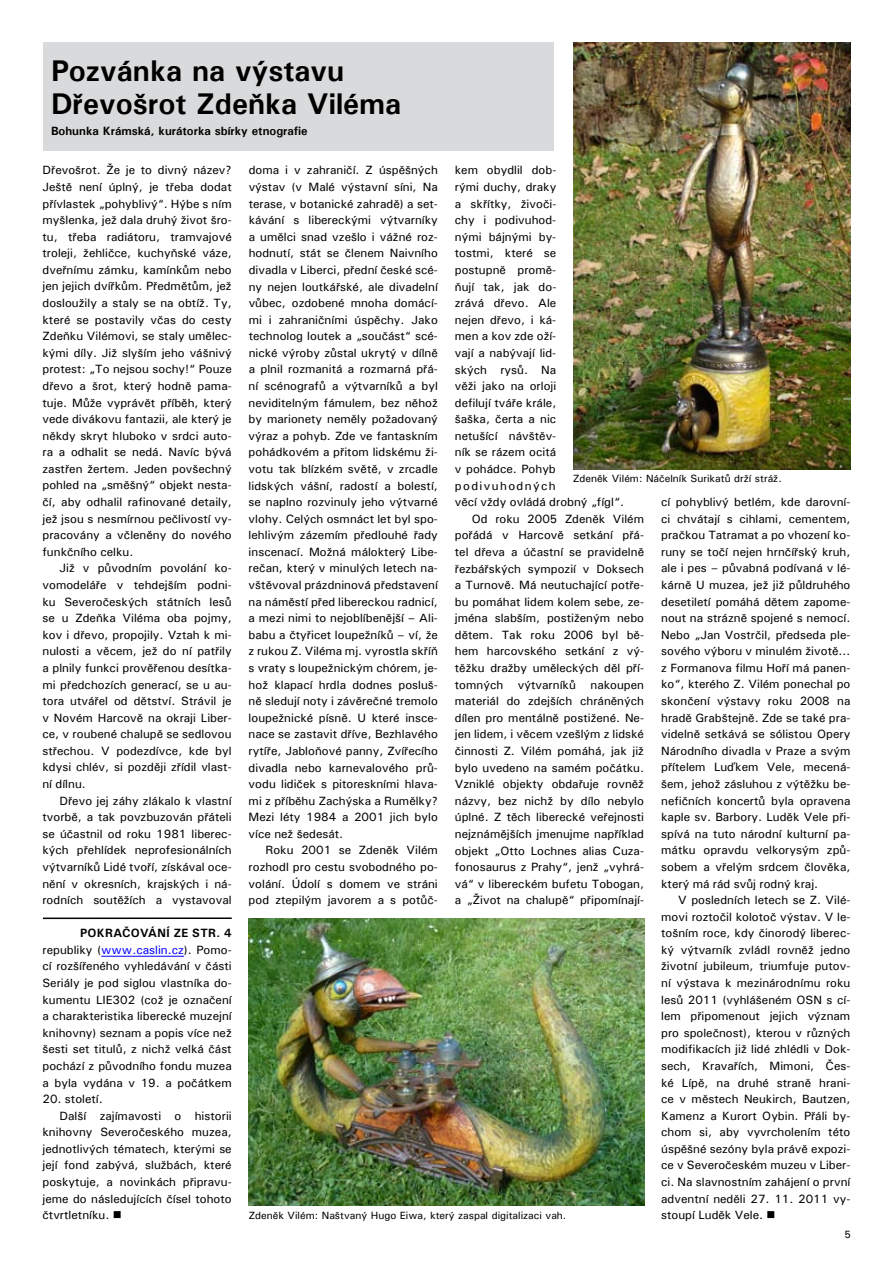
<style>
.page{position:relative;width:893px;height:1263px;background:#fff}
.page>*{position:absolute;margin:0;border:0;box-sizing:border-box;transform-origin:0 0}
.t1{font:700 30px/33px "Univers";color:#000}
.t2{font:500 12px/16.6px "Univers";color:#000;text-align:justify}
.t3{font:700 12px "Univers";color:#000}
.t4{font:700 12px "Univers";letter-spacing:.02em;color:#000}
.t5{font:500 12px "Univers";letter-spacing:.115em;color:#000}
.t6{font:500 10.5px "Univers";color:#000}
.s1{color:#00f}
</style>
<div class="page">
<img style="left:249px;top:918px;width:395px;height:287px">
<img style="left:573px;top:43px;width:277px;height:427px">
<div style="left:43px;top:43px;width:510px;height:108px;background:#d9dadb"></div>
<hr style="left:101px;top:956px;width:83px;height:1px;background:#00f">
<hr style="left:43px;top:917px;width:189px;height:2px;background:#000">
<h1 class="t1" style="left:51px;top:54px;width:352px">Pozvánka na výstavu<br>Dřevošrot Zdeňka Viléma</h1>
<p class="t3" style="left:51px;top:124px;width:258px">Bohunka Krámská, kurátorka sbírky etnografie</p>
<p class="t2" style="left:43px;top:162px;width:191px">Dřevošrot. Že je to divný název?<br>Ještě není úplný, je třeba dodat přívlastek „pohyblivý“. Hýbe s ním myšlenka, jež dala druhý život šro&shy;tu, třeba radiátoru, tramvajové troleji, žehličce, kuchyňské váze, dveřnímu zámku, kamínkům nebo jen jejich dvířkům. Předmětům, jež dosloužily a staly se na obtíž. Ty, které se postavily včas do cesty Zdeňku Vilémovi, se staly umělec&shy;kými díly. Již slyším jeho vášnivý protest: „To nejsou sochy!“ Pouze dřevo a šrot, který hodně pama&shy;tuje. Může vyprávět příběh, který vede divákovu fantazii, ale který je někdy skryt hluboko v srdci auto&shy;ra a odhalit se nedá. Navíc bývá zastřen žertem. Jeden povšechný pohled na „směšný“ objekt nesta&shy;čí, aby odhalil rafinované detaily, jež jsou s nesmírnou pečlivostí vy&shy;pracovány a včleněny do nového funkčního celku.</p>
<p class="t2" style="left:42px;top:560px;width:191px;text-indent:17px">Již v původním povolání ko&shy;vomodeláře v tehdejším podni&shy;ku Severočeských státních lesů se u Zdeňka Viléma oba pojmy, kov i dřevo, propojily. Vztah k mi&shy;nulosti a věcem, jež do ní patřily a plnily funkci prověřenou desítka&shy;mi předchozích generací, se u au&shy;tora utvářel od dětství. Strávil je v Novém Harcově na okraji Liber&shy;ce, v roubené chalupě se sedlovou střechou. V podezdívce, kde byl kdysi chlév, si později zřídil vlast&shy;ní dílnu.</p>
<p class="t2" style="left:42px;top:792px;width:191px;text-indent:17px">Dřevo jej záhy zlákalo k vlastní tvorbě, a tak povzbuzován přáteli se účastnil od roku 1981 liberec&shy;kých přehlídek neprofesionálních výtvarníků Lidé tvoří, získával oce&shy;nění v okresních, krajských i ná&shy;rodních soutěžích a vystavoval</p>
<p class="t4" style="left:80px;top:925px;width:153px">POKRAČOVÁNÍ ZE STR. 4</p>
<p class="t2" style="left:43px;top:941px;width:191px">republiky (<span class="s1">www.caslin.cz</span>). Pomo&shy;cí rozšířeného vyhledávání v části Seriály je pod siglou vlastníka do&shy;kumentu LIE302 (což je označení a charakteristika liberecké muzejní knihovny) seznam a popis více než šesti set titulů, z nichž velká část pochází z původního fondu muzea a byla vydána v 19. a počátkem</p>
<p class="t2" style="left:43px;top:1090px;width:62px">20. století.</p>
<p class="t2" style="left:60px;top:1107px;width:174px">Další zajímavosti o historii</p>
<p class="t2" style="left:43px;top:1123px;width:191px">knihovny Severočeského muzea,</p>
<p class="t2" style="left:43px;top:1140px;width:191px">jednotlivých tématech, kterými se</p>
<p class="t2" style="left:43px;top:1157px;width:191px">její fond zabývá, službách, které</p>
<p class="t2" style="left:43px;top:1173px;width:191px">poskytuje, a novinkách připravu-</p>
<p class="t2" style="left:43px;top:1190px;width:191px">jeme do následujících čísel tohoto</p>
<p class="t2" style="left:43px;top:1206px;width:81px">čtvrtletníku. ■</p>
<p class="t2" style="left:249px;top:162px;width:191px">doma i v zahraničí. Z úspěšných výstav (v Malé výstavní síni, Na terase, v botanické zahradě) a set&shy;kávání s libereckými výtvarníky a umělci snad vzešlo i vážné roz&shy;hodnutí, stát se členem Naivního divadla v Liberci, přední české scé&shy;ny nejen loutkářské, ale divadelní vůbec, ozdobené mnoha domácí&shy;mi i zahraničními úspěchy. Jako technolog loutek a „součást“ scé&shy;nické výroby zůstal ukrytý v dílně a plnil rozmanitá a rozmarná přá&shy;ní scénografů a výtvarníků a byl neviditelným fámulem, bez něhož by marionety neměly požadovaný výraz a pohyb. Zde ve fantaskním pohádkovém a přitom lidskému ži&shy;votu tak blízkém světě, v zrcadle lidských vášní, radostí a bolestí, se naplno rozvinuly jeho výtvarné vlohy. Celých osmnáct let byl spo&shy;lehlivým zázemím předlouhé řady inscenací. Možná málokterý Libe&shy;rečan, který v minulých letech na&shy;vštěvoval prázdninová představení na náměstí před libereckou radnicí, a mezi nimi to nejoblíbenější – Ali&shy;babu a čtyřicet loupežníků – ví, že z rukou Z. Viléma mj. vyrostla skříň s vraty s loupežnickým chórem, je&shy;hož klapací hrdla dodnes posluš&shy;ně sledují noty i závěrečné tremolo loupežnické písně. U které insce&shy;nace se zastavit dříve, Bezhlavého rytíře, Jabloňové panny, Zvířecího divadla nebo karnevalového prů&shy;vodu lidiček s pitoreskními hlava&shy;mi z příběhu Zachýska a Rumělky?<br>Mezi léty 1984 a 2001 jich bylo více než šedesát.</p>
<p class="t2" style="left:249px;top:842px;width:191px;text-indent:17px">Roku 2001 se Zdeněk Vilém rozhodl pro cestu svobodného po&shy;volání. Údolí s domem ve stráni pod ztepilým javorem a s potůč-</p>
<p class="t2" style="left:455px;top:162px;width:103px">kem obydlil dob-</p>
<p class="t2" style="left:455px;top:178px;width:103px">rými duchy, draky</p>
<p class="t2" style="left:455px;top:195px;width:103px">a skřítky, živoči-</p>
<p class="t2" style="left:455px;top:211px;width:103px">chy i podivuhod-</p>
<p class="t2" style="left:455px;top:228px;width:103px">nými bájnými by-</p>
<p class="t2" style="left:455px;top:245px;width:103px">tostmi, které se</p>
<p class="t2" style="left:455px;top:261px;width:103px">postupně promě-</p>
<p class="t2" style="left:455px;top:278px;width:103px">ňují tak, jak do-</p>
<p class="t2" style="left:455px;top:294px;width:103px">zrává dřevo. Ale</p>
<p class="t2" style="left:455px;top:311px;width:103px">nejen dřevo, i ká-</p>
<p class="t2" style="left:455px;top:328px;width:103px">men a kov zde oží-</p>
<p class="t2" style="left:455px;top:344px;width:103px">vají a nabývají lid-</p>
<p class="t2" style="left:455px;top:361px;width:103px">ských rysů. Na</p>
<p class="t2" style="left:455px;top:377px;width:103px">věži jako na orloji</p>
<p class="t2" style="left:455px;top:394px;width:103px">defilují tváře krále,</p>
<p class="t2" style="left:455px;top:410px;width:103px">šaška, čerta a nic</p>
<p class="t2" style="left:455px;top:427px;width:103px">netušící návštěv-</p>
<p class="t2" style="left:455px;top:444px;width:103px">ník se rázem ocitá</p>
<p class="t2" style="left:455px;top:460px;width:103px">v pohádce. Pohyb</p>
<p class="t5" style="left:455px;top:478px;width:102px">podivuhodných</p>
<p class="t2" style="left:455px;top:493px;width:171px">věcí vždy ovládá drobný „fígl“.</p>
<p class="t2" style="left:472px;top:510px;width:174px">Od roku 2005 Zdeněk Vilém</p>
<p class="t2" style="left:455px;top:527px;width:191px">pořádá v Harcově setkání přá-</p>
<p class="t2" style="left:455px;top:543px;width:191px">tel dřeva a účastní se pravidelně</p>
<p class="t2" style="left:455px;top:560px;width:191px">řezbářských sympozií v Doksech</p>
<p class="t2" style="left:455px;top:576px;width:191px">a Turnově. Má neutuchající potře-</p>
<p class="t2" style="left:455px;top:593px;width:191px">bu pomáhat lidem kolem sebe, ze-</p>
<p class="t2" style="left:455px;top:609px;width:191px">jména slabším, postiženým nebo</p>
<p class="t2" style="left:455px;top:626px;width:191px">dětem. Tak roku 2006 byl bě-</p>
<p class="t2" style="left:455px;top:643px;width:191px">hem harcovského setkání z vý-</p>
<p class="t2" style="left:455px;top:659px;width:191px">těžku dražby uměleckých děl pří-</p>
<p class="t2" style="left:455px;top:676px;width:191px">tomných výtvarníků nakoupen</p>
<p class="t2" style="left:455px;top:692px;width:191px">materiál do zdejších chráněných</p>
<p class="t2" style="left:455px;top:709px;width:191px">dílen pro mentálně postižené. Ne-</p>
<p class="t2" style="left:455px;top:726px;width:191px">jen lidem, i věcem vzešlým z lidské</p>
<p class="t2" style="left:455px;top:742px;width:191px">činnosti Z. Vilém pomáhá, jak již</p>
<p class="t2" style="left:455px;top:759px;width:191px">bylo uvedeno na samém počátku.</p>
<p class="t2" style="left:455px;top:775px;width:191px">Vzniklé objekty obdařuje rovněž</p>
<p class="t2" style="left:455px;top:792px;width:191px">názvy, bez nichž by dílo nebylo</p>
<p class="t2" style="left:455px;top:809px;width:191px">úplné. Z těch liberecké veřejnosti</p>
<p class="t2" style="left:455px;top:825px;width:191px">nejznámějších jmenujme například</p>
<p class="t2" style="left:455px;top:842px;width:191px">objekt „Otto Lochnes alias Cuza-</p>
<p class="t2" style="left:455px;top:858px;width:191px">fonosaurus z Prahy“, jenž „vyhrá-</p>
<p class="t2" style="left:455px;top:875px;width:191px">vá“ v libereckém bufetu Tobogan,</p>
<p class="t2" style="left:455px;top:891px;width:191px">a „Život na chalupě“ připomínají-</p>
<p class="t6" style="left:573px;top:472px;width:210px">Zdeněk Vilém: Náčelník Surikatů drží stráž.</p>
<p class="t2" style="left:661px;top:493px;width:191px">cí pohyblivý betlém, kde darovní&shy;ci chvátají s cihlami, cementem, pračkou Tatramat a po vhození ko&shy;runy se točí nejen hrnčířský kruh, ale i pes – půvabná podívaná v lé&shy;kárně U muzea, jež již půldruhého desetiletí pomáhá dětem zapome&shy;nout na strázně spojené s nemocí.<br>Nebo „Jan Vostrčil, předseda ple&shy;sového výboru v minulém životě… z Formanova filmu Hoří má panen&shy;ko“, kterého Z. Vilém ponechal po skončení výstavy roku 2008 na hradě Grabštejně. Zde se také pra&shy;videlně setkává se sólistou Opery Národního divadla v Praze a svým přítelem Luďkem Vele, mecená&shy;šem, jehož zásluhou z výtěžku be&shy;nefičních koncertů byla opravena kaple sv. Barbory. Luděk Vele při&shy;spívá na tuto národní kulturní pa&shy;mátku opravdu velkorysým způ&shy;sobem a vřelým srdcem člověka, který má rád svůj rodný kraj.</p>
<p class="t2" style="left:661px;top:891px;width:191px;text-indent:17px">V posledních letech se Z. Vilé&shy;movi roztočil kolotoč výstav. V le&shy;tošním roce, kdy činorodý liberec&shy;ký výtvarník zvládl rovněž jedno životní jubileum, triumfuje putov&shy;ní výstava k mezinárodnímu roku lesů 2011 (vyhlášeném OSN s cí&shy;lem připomenout jejich význam pro společnost), kterou v různých modifikacích již lidé zhlédli v Dok&shy;sech, Kravařích, Mimoni, Čes&shy;ké Lípě, na druhé straně hrani&shy;ce v městech Neukirch, Bautzen, Kamenz a Kurort Oybin. Přáli by&shy;chom si, aby vyvrcholením této úspěšné sezóny byla právě expozi&shy;ce v Severočeském muzeu v Liber&shy;ci. Na slavnostním zahájení o první adventní neděli 27. 11. 2011 vy&shy;stoupí Luděk Vele. ■</p>
<p class="t6" style="left:249px;top:1208px;width:319px">Zdeněk Vilém: Naštvaný Hugo Eiwa, který zaspal digitalizaci vah.</p>
<p class="t6" style="left:844px;top:1228px;width:8px">5</p>
</div>
